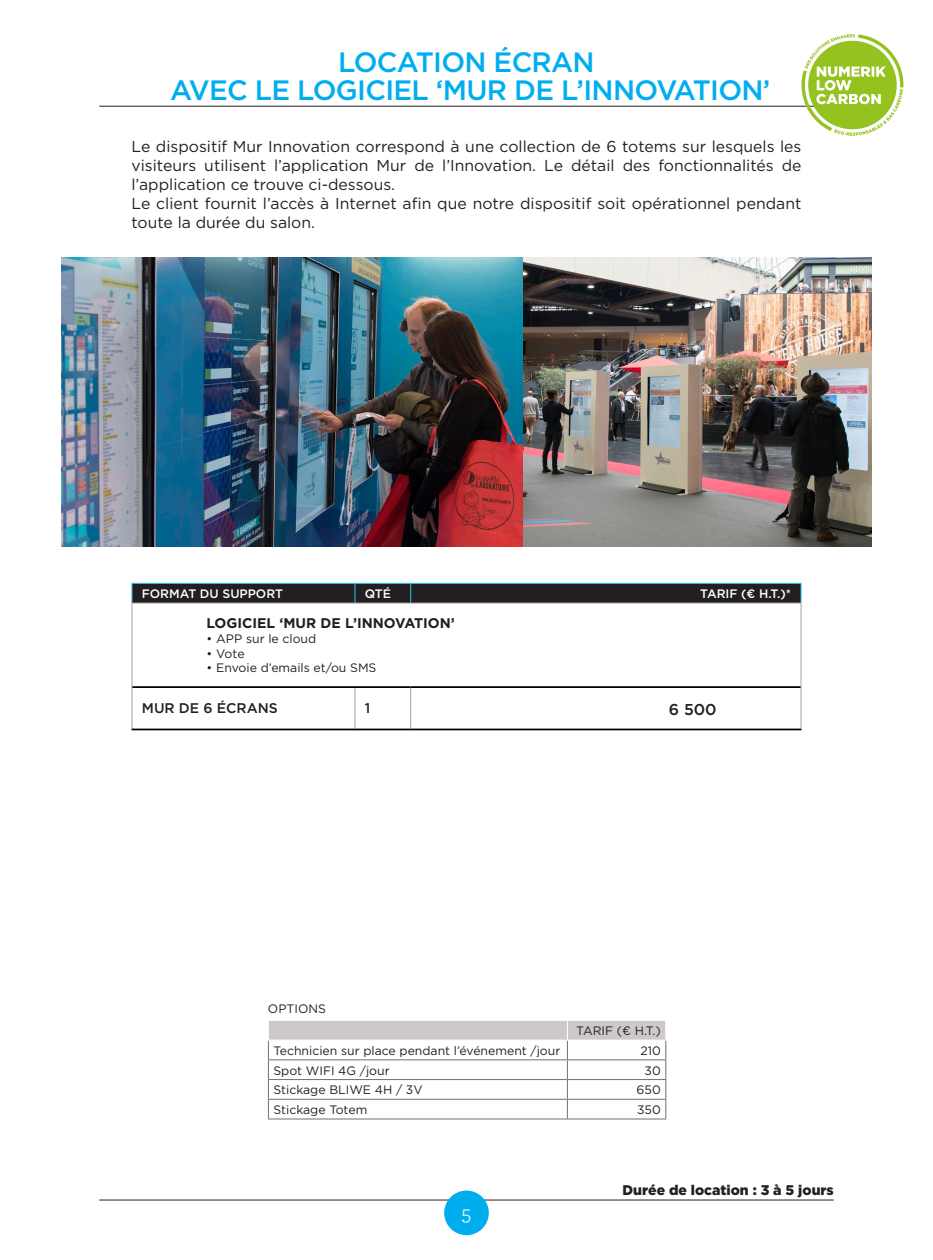
<style>
.page{position:relative;width:933px;height:1260px;background:#fff}
.page>*{position:absolute;margin:0;border:0;box-sizing:border-box;transform-origin:0 0}
.t1{font:500 28px "Gotham";letter-spacing:-.025em;color:#00aeef}
.t2{font:21px "Archer";color:#fff}
.t3{font:15.75px/18.9px "Gotham";color:#231f20;text-align:justify}
.t4{font:500 15.75px "Gotham";color:#231f20}
.t5{font:700 14px "Gotham";color:#231f20}
.t6{font:900 14px "Gotham";color:#231f20}
.t7{font:500 14px "Gotham";color:#231f20}
.t8{font:12.25px "Gotham";color:#231f20}
.t9{font:500 12.25px "Gotham";color:#fff}
</style>
<div class="page">
<img style="left:61px;top:258px;width:462px;height:289px">
<img style="left:523px;top:258px;width:348px;height:289px">
<svg style="left:131px;top:583px;width:670px;height:20px;background:#272a2d"></svg>
<hr style="left:131px;top:603px;width:224px;height:1px;background:#a7a2a0">
<hr style="left:131px;top:603px;width:1px;height:84px;background:#a7a2a0">
<hr style="left:355px;top:603px;width:55px;height:1px;background:#a7a2a0">
<hr style="left:410px;top:603px;width:391px;height:1px;background:#a7a2a0">
<hr style="left:800px;top:603px;width:1px;height:84px;background:#a7a2a0">
<hr style="left:131px;top:687px;width:1px;height:42px;background:#a7a2a0">
<hr style="left:354px;top:688px;width:1px;height:41px;background:#a7a2a0">
<hr style="left:410px;top:688px;width:1px;height:41px;background:#a7a2a0">
<hr style="left:800px;top:687px;width:1px;height:42px;background:#a7a2a0">
<hr style="left:132px;top:686px;width:223px;height:2px;background:#000">
<hr style="left:355px;top:686px;width:55px;height:2px;background:#000">
<hr style="left:410px;top:686px;width:390px;height:2px;background:#000">
<hr style="left:131px;top:729px;width:224px;height:1px;background:#000">
<hr style="left:355px;top:729px;width:55px;height:1px;background:#000">
<hr style="left:410px;top:729px;width:391px;height:1px;background:#000">
<hr style="left:99px;top:106px;width:734px;height:1px;background:#231f20">
<hr style="left:99px;top:1200px;width:734px;height:1px;background:#231f20">
<svg style="left:801px;top:34px;width:102px;height:102px"></svg>
<hr style="left:268px;top:1119px;width:299px;height:1px;background:#766e6c">
<hr style="left:567px;top:1119px;width:99px;height:1px;background:#766e6c">
<svg style="left:268px;top:1021px;width:398px;height:98px"></svg>
<hr style="left:268px;top:1040px;width:299px;height:1px;background:#fff">
<hr style="left:567px;top:1040px;width:99px;height:1px;background:#fff">
<div style="left:444px;top:1191px;width:45px;height:44px;background:#00aeef;border-radius:50%"></div>
<p class="t1" style="left:338px;top:44px;width:258px">LOCATION ÉCRAN</p>
<p class="t1" style="left:170px;top:72px;width:602px">AVEC LE LOGICIEL ‘MUR DE L’INNOVATION’</p>
<p class="t3" style="left:131px;top:137px;width:671px">Le dispositif Mur Innovation correspond à une collection de 6 totems sur lesquels les visiteurs utilisent l’application Mur de l’Innovation. Le détail des fonctionnalités de l’application ce trouve ci-dessous.</p>
<p class="t3" style="left:131px;top:194px;width:671px">Le client fournit l’accès à Internet afin que notre dispositif soit opérationnel pendant toute la durée du salon.</p>
<p class="t9" style="left:142px;top:586px;width:143px">FORMAT DU SUPPORT</p>
<p class="t9" style="left:365px;top:586px;width:28px">QTÉ</p>
<p class="t9" style="left:700px;top:586px;width:92px">TARIF (€ H.T.)*</p>
<p class="t5" style="left:206px;top:615px;width:250px">LOGICIEL ‘MUR DE L’INNOVATION’</p>
<p class="t8" style="left:206px;top:631px;width:111px">• APP sur le cloud</p>
<p class="t8" style="left:206px;top:645px;width:40px">• Vote</p>
<p class="t8" style="left:206px;top:660px;width:172px">• Envoie d’emails et/ou SMS</p>
<p class="t7" style="left:142px;top:699px;width:137px">MUR DE 6 ÉCRANS</p>
<p class="t7" style="left:365px;top:699px;width:7px">1</p>
<p class="t4" style="left:669px;top:699px;width:49px">6 500</p>
<p class="t8" style="left:268px;top:1001px;width:60px">OPTIONS</p>
<p class="t8" style="left:576px;top:1023px;width:86px">TARIF (€ H.T.)</p>
<p class="t8" style="left:273px;top:1043px;width:288px">Technicien sur place pendant l’événement /jour</p>
<p class="t8" style="left:640px;top:1043px;width:22px">210</p>
<p class="t8" style="left:273px;top:1062px;width:118px">Spot WIFI 4G /jour</p>
<p class="t8" style="left:644px;top:1062px;width:18px">30</p>
<p class="t8" style="left:273px;top:1082px;width:151px">Stickage BLIWE 4H / 3V</p>
<p class="t8" style="left:636px;top:1082px;width:26px">650</p>
<p class="t8" style="left:273px;top:1102px;width:95px">Stickage Totem</p>
<p class="t8" style="left:637px;top:1102px;width:25px">350</p>
<h2 class="t2" style="left:461px;top:1198px;width:11px">5</h2>
<p class="t6" style="left:622px;top:1182px;width:213px">Durée de location : 3 à 5 jours</p>
</div>
